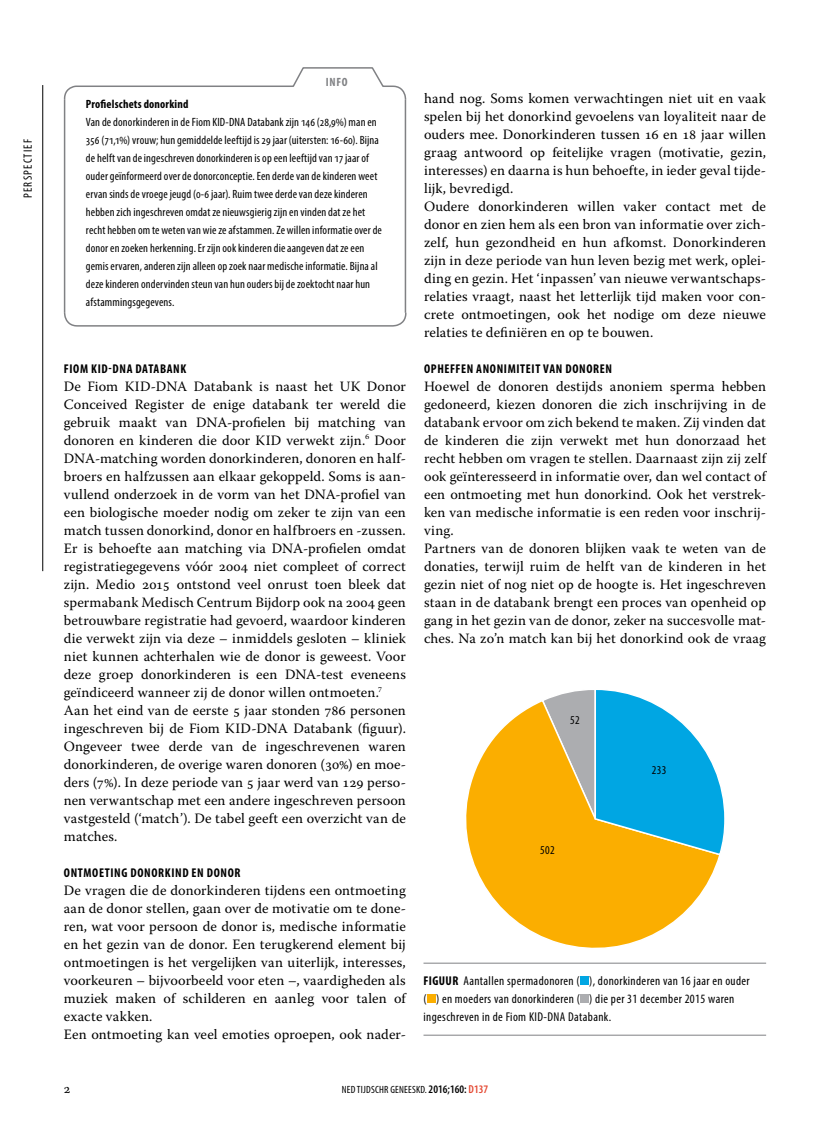
<style>
.page{position:relative;width:830px;height:1127px;background:#fff}
.page>*{position:absolute;margin:0;border:0;box-sizing:border-box;transform-origin:0 0}
.t1{font:14.25px/18px "Warnock Pro";letter-spacing:.005em;color:#000}
.t2{font:13.5px "Warnock Pro";color:#000}
.t3{font:condensed 12.75px/18px "Myriad Pro";letter-spacing:.03em;color:#000}
.t4{font:700 condensed 12.75px "Myriad Pro";letter-spacing:.05em;color:#000}
.t5{font:condensed 12px/18px "Myriad Pro";letter-spacing:.01em;color:#000}
.t6{font:700 condensed 12px "Myriad Pro";letter-spacing:.015em;color:#000}
.t7{font:condensed 12px "Myriad Pro";letter-spacing:.1em;color:#000}
.t8{font:700 condensed 12px "Myriad Pro";color:#808184}
.t9{font:condensed 10.5px "Myriad Pro";letter-spacing:.02em;color:#000}
.s1{font-weight:700}
.s2{font-weight:600;font-size:11.55px}
.s3{font-weight:600;font-size:11.55px;color:#e44731}
</style>
<div class="page">
<hr style="left:42px;top:85px;width:1px;height:486px;background:#000">
<svg style="left:64px;top:67px;width:342px;height:33px"></svg>
<hr style="left:64px;top:99px;width:1px;height:214px;background:#808184">
<hr style="left:404px;top:99px;width:2px;height:214px;background:#808184">
<svg style="left:64px;top:311px;width:342px;height:16px"></svg>
<hr style="left:423px;top:963px;width:342px;height:1px;background:#808184">
<div style="left:580px;top:977px;width:8px;height:8px;background:#00a6e3"></div>
<div style="left:427px;top:995px;width:8px;height:8px;background:#fbae00"></div>
<div style="left:580px;top:995px;width:8px;height:8px;background:#acadb0"></div>
<hr style="left:423px;top:1035px;width:342px;height:1px;background:#808184">
<svg style="left:466px;top:702px;width:253px;height:246px"></svg>
<svg style="left:540px;top:690px;width:185px;height:166px;background:#77b6a9"></svg>
<p class="t7" style="left:21px;top:198px;width:60px;rotate:-90deg">PERSPECTIEF</p>
<p class="t8" style="left:326px;top:75px;width:23px">INFO</p>
<p class="t6" style="left:86px;top:97px;width:104px">PROFIELSCHETS DONORKIND</p>
<p class="t5" style="left:86px;top:113px;width:297px">Van de donorkinderen in de Fiom KID-DNA Databank zijn 146 (28,9%) man en 356 (71,1%) vrouw; hun gemiddelde leeftijd is 29 jaar (uitersten: 16-60). Bijna de helft van de ingeschreven donorkinderen is op een leeftijd van 17 jaar of ouder geïnformeerd over de donorconceptie. Een derde van de kinderen weet ervan sinds de vroege jeugd (0-6 jaar). Ruim twee derde van deze kinderen hebben zich ingeschreven omdat ze nieuwsgierig zijn en vinden dat ze het recht hebben om te weten van wie ze afstammen. Ze willen informatie over de donor en zoeken herkenning. Er zijn ook kinderen die aangeven dat ze een gemis ervaren, anderen zijn alleen op zoek naar medische informatie. Bijna al deze kinderen ondervinden steun van hun ouders bij de zoektocht naar hun afstammingsgegevens.</p>
<p class="t4" style="left:64px;top:361px;width:98px">FIOM KID-DNA DATABANK</p>
<p class="t1" style="left:64px;top:377px;width:343px">De Fiom KID-DNA Databank is naast het UK Donor Conceived Register de enige databank ter wereld die gebruik maakt van DNA-profielen bij matching van donoren en kinderen die door KID verwekt zijn.<sup>6</sup> Door DNA-matching worden donorkinderen, donoren en half&shy;broers en halfzussen aan elkaar gekoppeld. Soms is aan&shy;vullend onderzoek in de vorm van het DNA-profiel van een biologische moeder nodig om zeker te zijn van een match tussen donorkind, donor en halfbroers en -zussen.<br>Er is behoefte aan matching via DNA-profielen omdat registratiegegevens vóór 2004 niet compleet of correct zijn. Medio 2015 ontstond veel onrust toen bleek dat spermabank Medisch Centrum Bijdorp ook na 2004 geen betrouwbare registratie had gevoerd, waardoor kinderen die verwekt zijn via deze – inmiddels gesloten – kliniek niet kunnen achterhalen wie de donor is geweest. Voor deze groep donorkinderen is een DNA-test eveneens geïndiceerd wanneer zij de donor willen ontmoeten.<sup>7<br></sup>Aan het eind van de eerste 5 jaar stonden 786 personen ingeschreven bij de Fiom KID-DNA Databank (figuur).<br>Ongeveer twee derde van de ingeschrevenen waren donorkinderen, de overige waren donoren (30%) en moe&shy;ders (7%). In deze periode van 5 jaar werd van 129 perso&shy;nen verwantschap met een andere ingeschreven persoon vastgesteld (‘match’). De tabel geeft een overzicht van de matches.</p>
<p class="t4" style="left:64px;top:865px;width:108px">ONTMOETING DONORKIND</p>
<p class="t4" style="left:191px;top:865px;width:50px">EN DONOR</p>
<p class="t1" style="left:64px;top:881px;width:343px">De vragen die de donorkinderen tijdens een ontmoeting aan de donor stellen, gaan over de motivatie om te done&shy;ren, wat voor persoon de donor is, medische informatie en het gezin van de donor. Een terugkerend element bij ontmoetingen is het vergelijken van uiterlijk, interesses, voorkeuren – bijvoorbeeld voor eten –, vaardigheden als muziek maken of schilderen en aanleg voor talen of exacte vakken.<br>Een ontmoeting kan veel emoties oproepen, ook nader-</p>
<p class="t1" style="left:424px;top:89px;width:343px">hand nog. Soms komen verwachtingen niet uit en vaak spelen bij het donorkind gevoelens van loyaliteit naar de ouders mee. Donorkinderen tussen 16 en 18 jaar willen graag antwoord op feitelijke vragen (motivatie, gezin, interesses) en daarna is hun behoefte, in ieder geval tijde&shy;lijk, bevredigd.<br>Oudere donorkinderen willen vaker contact met de donor en zien hem als een bron van informatie over zich&shy;zelf, hun gezondheid en hun afkomst. Donorkinderen zijn in deze periode van hun leven bezig met werk, oplei&shy;ding en gezin. Het ‘inpassen’ van nieuwe verwantschaps&shy;relaties vraagt, naast het letterlijk tijd maken voor con&shy;crete ontmoetingen, ook het nodige om deze nieuwe relaties te definiëren en op te bouwen.</p>
<p class="t4" style="left:424px;top:361px;width:127px">OPHEFFEN ANONIMITEIT VAN</p>
<p class="t4" style="left:565px;top:361px;width:47px">DONOREN</p>
<p class="t1" style="left:424px;top:377px;width:343px">Hoewel de donoren destijds anoniem sperma hebben gedoneerd, kiezen donoren die zich inschrijving in de databank ervoor om zich bekend te maken. Zij vinden dat de kinderen die zijn verwekt met hun donorzaad het recht hebben om vragen te stellen. Daarnaast zijn zij zelf ook geïnteresseerd in informatie over, dan wel contact of een ontmoeting met hun donorkind. Ook het verstrek&shy;ken van medische informatie is een reden voor inschrij&shy;ving.<br>Partners van de donoren blijken vaak te weten van de donaties, terwijl ruim de helft van de kinderen in het gezin niet of nog niet op de hoogte is. Het ingeschreven staan in de databank brengt een proces van openheid op gang in het gezin van de donor, zeker na succesvolle mat&shy;ches. Na zo’n match kan bij het donorkind ook de vraag</p>
<p class="t5" style="left:570px;top:711px;width:11px">52</p>
<p class="t5" style="left:540px;top:841px;width:16px">502</p>
<p class="t5" style="left:651px;top:761px;width:16px">233</p>
<p class="t3" style="left:423px;top:972px;width:327px"><span class="s1">FIGUUR</span> Aantallen spermadonoren ( ), donorkinderen van 16 jaar en ouder ( ) en moeders van donorkinderen ( ) die per 31 december 2015 waren ingeschreven in de Fiom KID-DNA Databank.</p>
<p class="t2" style="left:64px;top:1080px;width:8px">2</p>
<p class="t9" style="left:341px;top:1083px;width:148px">NED TIJDSCHR GENEESKD. <span class="s2">2016;160:</span> <span class="s3">D137</span></p>
</div>
